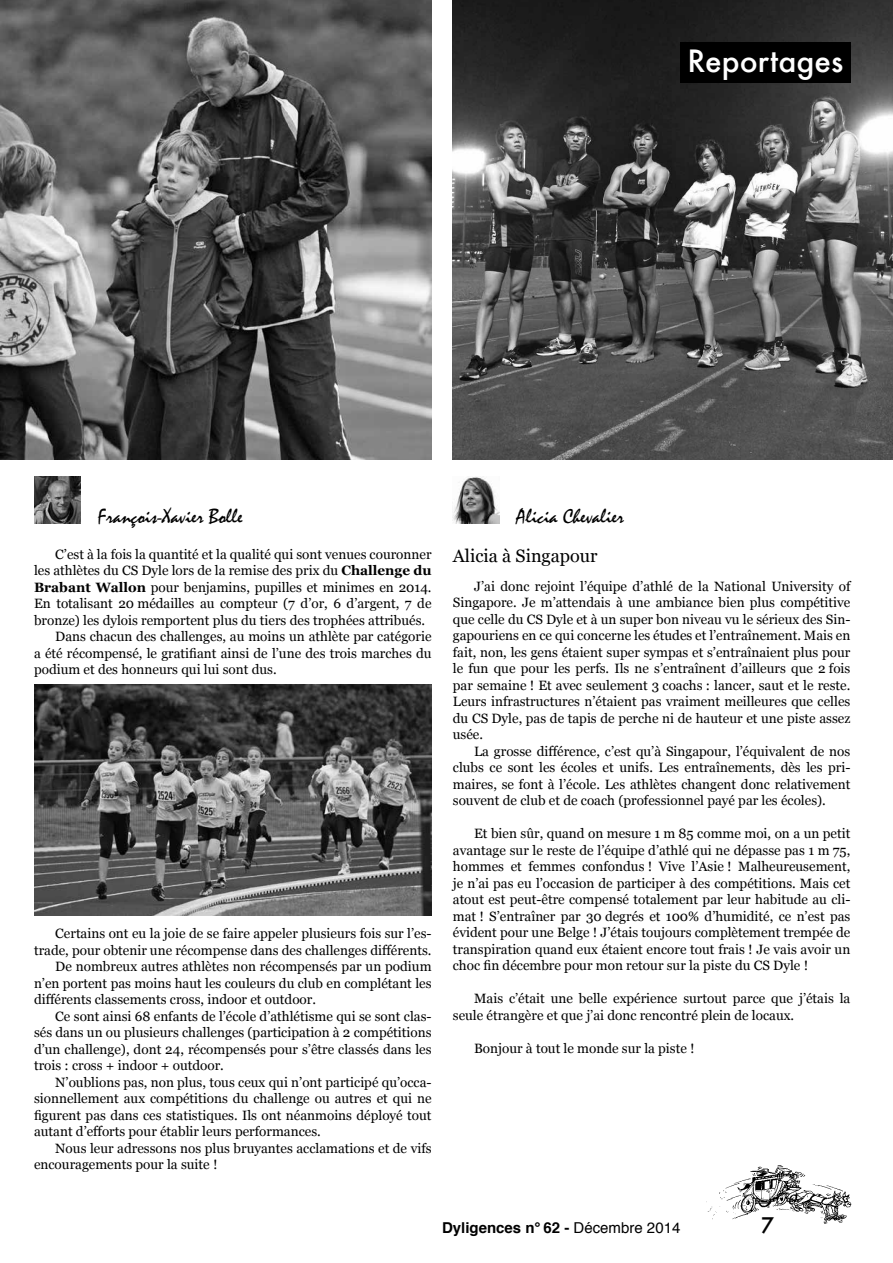
<style>
.page{position:relative;width:893px;height:1263px;background:#fff}
.page>*{position:absolute;margin:0;border:0;box-sizing:border-box;transform-origin:0 0}
.t1{font:500 30px "Futura";color:#fff}
.t2{font:21px "Mistral";color:#000}
.t3{font:500 21px "Futura";color:#000}
.t4{font:18px "Georgia";color:#000}
.t5{font:700 15px "Helvetica";color:#000}
.t6{font:13.5px/16.5px "Georgia";color:#000;text-align:justify}
.s1{font-weight:700}
.s2{font-weight:400}
</style>
<div class="page">
<img style="left:453px;top:0;width:440px;height:459px">
<img style="left:706px;top:1165px;width:146px;height:59px">
<div style="left:680px;top:43px;width:170px;height:40px;background:#000"></div>
<img style="left:34px;top:476px;width:47px;height:47px">
<img style="left:453px;top:476px;width:47px;height:47px">
<img style="left:0;top:0;width:432px;height:459px">
<img style="left:34px;top:685px;width:398px;height:230px">
<h1 class="t1" style="left:688px;top:41px;width:157px">Reportages</h1>
<h2 class="t2" style="left:98px;top:505px;width:146px">François-Xavier Bolle</h2>
<h2 class="t2" style="left:517px;top:505px;width:109px">Alicia Chevalier</h2>
<p class="t6" style="left:55px;top:545px;width:378px">C’est à la fois la quantité et la qualité qui sont venues couronner</p>
<p class="t6" style="left:34px;top:562px;width:399px">les athlètes du CS Dyle lors de la remise des prix du <span class="s1">Challenge du</span></p>
<p class="t6" style="left:34px;top:578px;width:399px"><span class="s1">Brabant Wallon</span> pour benjamins, pupilles et minimes en 2014.</p>
<p class="t6" style="left:34px;top:595px;width:399px">En totalisant 20 médailles au compteur (7 d’or, 6 d’argent, 7 de</p>
<p class="t6" style="left:34px;top:611px;width:393px">bronze) les dylois remportent plus du tiers des trophées attribués.</p>
<p class="t6" style="left:55px;top:628px;width:378px">Dans chacun des challenges, au moins un athlète par catégorie</p>
<p class="t6" style="left:34px;top:644px;width:399px">a été récompensé, le gratifiant ainsi de l’une des trois marches du</p>
<p class="t6" style="left:34px;top:661px;width:244px">podium et des honneurs qui lui sont dus.</p>
<p class="t6" style="left:55px;top:925px;width:378px">Certains ont eu la joie de se faire appeler plusieurs fois sur l’es-</p>
<p class="t6" style="left:34px;top:941px;width:399px">trade, pour obtenir une récompense dans des challenges différents.</p>
<p class="t6" style="left:55px;top:958px;width:378px">De nombreux autres athlètes non récompensés par un podium</p>
<p class="t6" style="left:34px;top:974px;width:399px">n’en portent pas moins haut les couleurs du club en complétant les</p>
<p class="t6" style="left:34px;top:991px;width:284px">différents classements cross, indoor et outdoor.</p>
<p class="t6" style="left:55px;top:1007px;width:378px">Ce sont ainsi 68 enfants de l’école d’athlétisme qui se sont clas-</p>
<p class="t6" style="left:34px;top:1024px;width:399px">sés dans un ou plusieurs challenges (participation à 2 compétitions</p>
<p class="t6" style="left:34px;top:1040px;width:399px">d’un challenge), dont 24, récompensés pour s’être classés dans les</p>
<p class="t6" style="left:34px;top:1057px;width:191px">trois : cross + indoor + outdoor.</p>
<p class="t6" style="left:55px;top:1073px;width:378px">N’oublions pas, non plus, tous ceux qui n’ont participé qu’occa-</p>
<p class="t6" style="left:34px;top:1090px;width:399px">sionnellement aux compétitions du challenge ou autres et qui ne</p>
<p class="t6" style="left:34px;top:1106px;width:399px">figurent pas dans ces statistiques. Ils ont néanmoins déployé tout</p>
<p class="t6" style="left:34px;top:1123px;width:288px">autant d’efforts pour établir leurs performances.</p>
<p class="t6" style="left:55px;top:1139px;width:378px">Nous leur adressons nos plus bruyantes acclamations et de vifs</p>
<p class="t6" style="left:34px;top:1156px;width:185px">encouragements pour la suite !</p>
<h3 class="t4" style="left:453px;top:543px;width:146px">Alicia à Singapour</h3>
<p class="t6" style="left:453px;top:577px;width:399px;text-indent:21px">J’ai donc rejoint l’équipe d’athlé de la National University of Singapore. Je m’attendais à une ambiance bien plus compétitive que celle du CS Dyle et à un super bon niveau vu le sérieux des Sin&shy;gapouriens en ce qui concerne les études et l’entraînement. Mais en fait, non, les gens étaient super sympas et s’entraînaient plus pour le fun que pour les perfs. Ils ne s’entraînent d’ailleurs que 2 fois par semaine ! Et avec seulement 3 coachs : lancer, saut et le reste.<br>Leurs infrastructures n’étaient pas vraiment meilleures que celles du CS Dyle, pas de tapis de perche ni de hauteur et une piste assez usée.</p>
<p class="t6" style="left:453px;top:742px;width:399px;text-indent:21px">La grosse différence, c’est qu’à Singapour, l’équivalent de nos clubs ce sont les écoles et unifs. Les entraînements, dès les pri&shy;maires, se font à l’école. Les athlètes changent donc relativement souvent de club et de coach (professionnel payé par les écoles).</p>
<p class="t6" style="left:453px;top:825px;width:399px;text-indent:21px">Et bien sûr, quand on mesure 1 m 85 comme moi, on a un petit avantage sur le reste de l’équipe d’athlé qui ne dépasse pas 1 m 75, hommes et femmes confondus ! Vive l’Asie ! Malheureusement, je n’ai pas eu l’occasion de participer à des compétitions. Mais cet atout est peut-être compensé totalement par leur habitude au cli&shy;mat ! S’entraîner par 30 degrés et 100% d’humidité, ce n’est pas évident pour une Belge ! J’étais toujours complètement trempée de transpiration quand eux étaient encore tout frais ! Je vais avoir un choc fin décembre pour mon retour sur la piste du CS Dyle !</p>
<p class="t6" style="left:453px;top:990px;width:399px;text-indent:21px">Mais c’était une belle expérience surtout parce que j’étais la seule étrangère et que j’ai donc rencontré plein de locaux.</p>
<p class="t6" style="left:474px;top:1039px;width:222px">Bonjour à tout le monde sur la piste !</p>
<p class="t5" style="left:442px;top:1216px;width:240px">Dyligences n° 62 - <span class="s2">Décembre 2014</span></p>
<h2 class="t3" style="left:761px;top:1211px;width:14px">7</h2>
</div>
